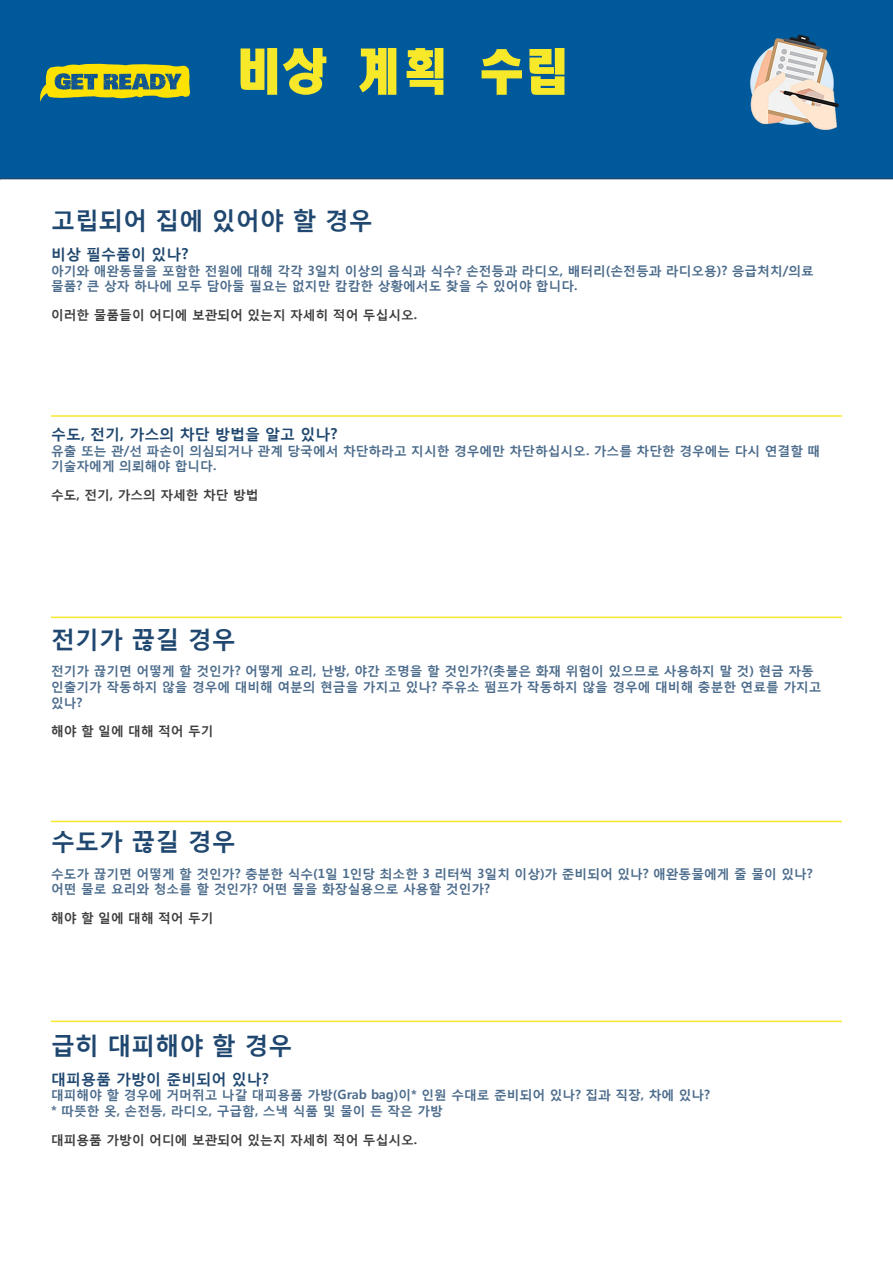
<style>
.page{position:relative;width:893px;height:1263px;background:#fff}
.page>*{position:absolute;margin:0;border:0;box-sizing:border-box;transform-origin:0 0}
.t1{font:52.5px "JCH Ead A";color:#f7e829}
.t2{font:700 24px "Malgun Gothic";color:#1f476f}
.t3{font:700 15px "Malgun Gothic";color:#1f476f}
.t4{font:700 12.75px/15.8px "Malgun Gothic";color:#4c6c8c}
.Body{font:700 12.75px "Malgun Gothic";color:#3e3e3f}
</style>
<div class="page">
<div style="left:0;top:0;width:893px;height:179px;background:#00599b"></div>
<svg style="left:40px;top:64px;width:150px;height:38px;background:#95a63f"></svg>
<img style="left:741px;top:32px;width:102px;height:102px">
<hr style="left:51px;top:415px;width:791px;height:2px;background:#f7e829">
<hr style="left:51px;top:617px;width:791px;height:1px;background:#f7e829">
<hr style="left:51px;top:821px;width:791px;height:1px;background:#f7e829">
<hr style="left:51px;top:1020px;width:791px;height:2px;background:#f7e829">
<h1 class="t1" style="left:235px;top:44px;width:338px">비상 계획 수립</h1>
<h1 class="t2" style="left:51px;top:205px;width:323px">고립되어 집에 있어야 할 경우</h1>
<h2 class="t3" style="left:51px;top:244px;width:139px">비상 필수품이 있나?</h2>
<h3 class="t4" style="left:51px;top:262px;width:764px">아기와 애완동물을 포함한 전원에 대해 각각 3일치 이상의 음식과 식수? 손전등과 라디오, 배터리(손전등과 라디오용)? 응급처치/의료 물품? 큰 상자 하나에 모두 담아둘 필요는 없지만 캄캄한 상황에서도 찾을 수 있어야 합니다.</h3>
<p class="Body" style="left:51px;top:307px;width:368px">이러한 물품들이 어디에 보관되어 있는지 자세히 적어 두십시오.</p>
<h2 class="t3" style="left:51px;top:425px;width:288px">수도, 전기, 가스의 차단 방법을 알고 있나?</h2>
<h3 class="t4" style="left:51px;top:442px;width:771px">유출 또는 관/선 파손이 의심되거나 관계 당국에서 차단하라고 지시한 경우에만 차단하십시오. 가스를 차단한 경우에는 다시 연결할 때 기술자에게 의뢰해야 합니다.</h3>
<p class="Body" style="left:51px;top:487px;width:209px">수도, 전기, 가스의 자세한 차단 방법</p>
<h1 class="t2" style="left:51px;top:624px;width:186px">전기가 끊길 경우</h1>
<h3 class="t4" style="left:51px;top:663px;width:772px">전기가 끊기면 어떻게 할 것인가? 어떻게 요리, 난방, 야간 조명을 할 것인가?(촛불은 화재 위험이 있으므로 사용하지 말 것) 현금 자동 인출기가 작동하지 않을 경우에 대비해 여분의 현금을 가지고 있나? 주유소 펌프가 작동하지 않을 경우에 대비해 충분한 연료를 가지고 있나?</h3>
<p class="Body" style="left:51px;top:723px;width:164px">해야 할 일에 대해 적어 두기</p>
<h1 class="t2" style="left:51px;top:826px;width:186px">수도가 끊길 경우</h1>
<h3 class="t4" style="left:51px;top:865px;width:763px">수도가 끊기면 어떻게 할 것인가? 충분한 식수(1일 1인당 최소한 3 리터씩 3일치 이상)가 준비되어 있나? 애완동물에게 줄 물이 있나? 어떤 물로 요리와 청소를 할 것인가? 어떤 물을 화장실용으로 사용할 것인가?</h3>
<p class="Body" style="left:51px;top:910px;width:164px">해야 할 일에 대해 적어 두기</p>
<h1 class="t2" style="left:51px;top:1030px;width:243px">급히 대피해야 할 경우</h1>
<h2 class="t3" style="left:51px;top:1069px;width:219px">대피용품 가방이 준비되어 있나?</h2>
<h3 class="t4" style="left:51px;top:1087px;width:660px">대피해야 할 경우에 거머쥐고 나갈 대피용품 가방(Grab bag)이* 인원 수대로 준비되어 있나? 집과 직장, 차에 있나?</h3>
<h3 class="t4" style="left:51px;top:1102px;width:393px">* 따뜻한 옷, 손전등, 라디오, 구급함, 스낵 식품 및 물이 든 작은 가방</h3>
<p class="Body" style="left:51px;top:1131px;width:368px">대피용품 가방이 어디에 보관되어 있는지 자세히 적어 두십시오.</p>
</div>
